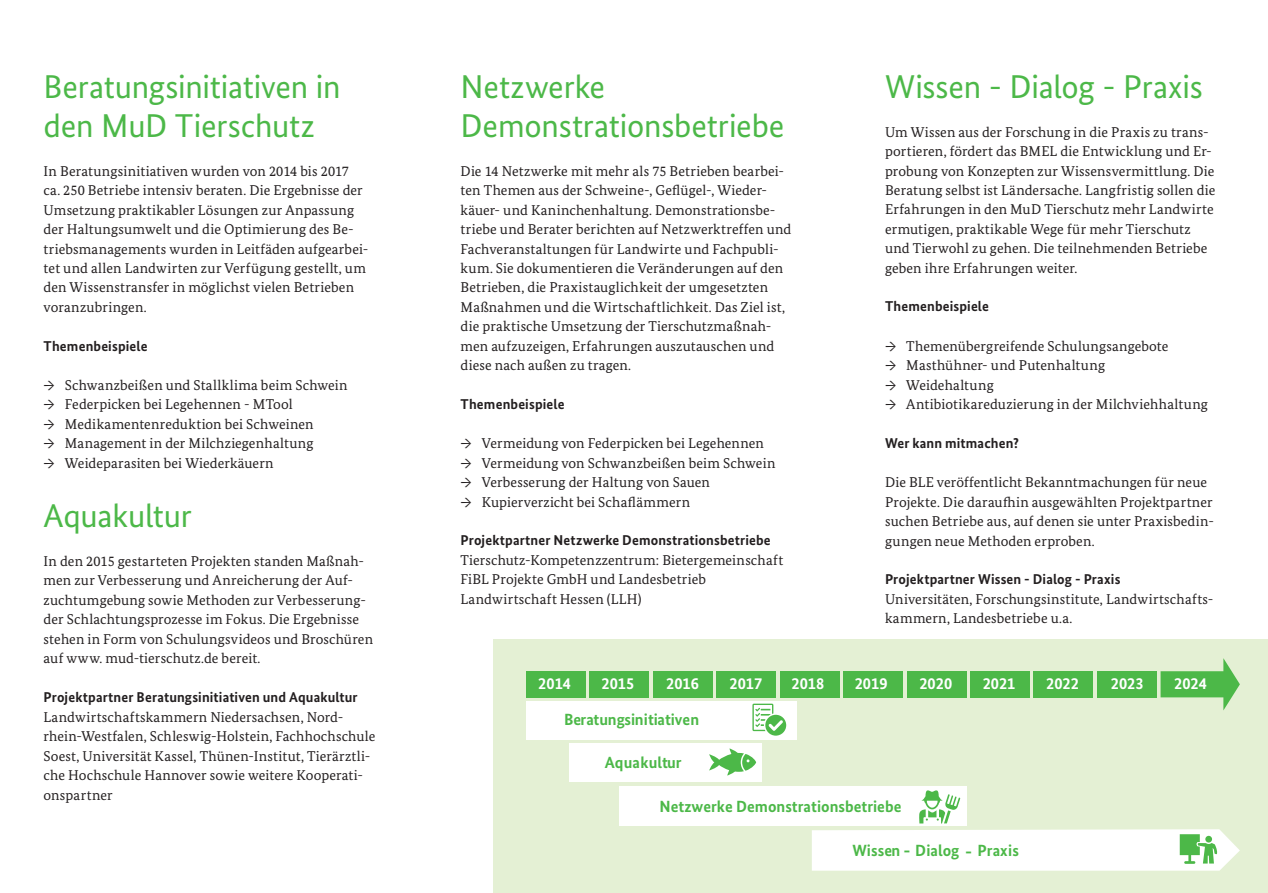
<style>
.page{position:relative;width:1268px;height:893px;background:#fff}
.page>*{position:absolute;margin:0;border:0;box-sizing:border-box;transform-origin:0 0}
.t1{font:33px/39px "Bundes Sans";letter-spacing:-.005em;color:#4cb848}
.t2{font:700 18px "Bundes Sans";color:#4cb848}
.t3{font:700 16.35px "Bundes Sans";color:#fff}
.t4{font:700 16.2px "Bundes Sans";color:#4cb848}
.t5{font:14.25px/19.5px "Bundes Serif";letter-spacing:.01em;color:#231f20}
.t6{font:700 14.25px "Bundes Sans";letter-spacing:.01em;color:#231f20}
.s1{font-size:18px}
</style>
<div class="page">
<div style="left:493px;top:639px;width:774px;height:254px;background:#e4f0d4"></div>
<div style="left:526px;top:701px;width:270px;height:38px;background:#fff"></div>
<div style="left:569px;top:744px;width:192px;height:38px;background:#fff"></div>
<div style="left:526px;top:671px;width:59px;height:27px;background:#4cb848"></div>
<div style="left:589px;top:671px;width:59px;height:27px;background:#4cb848"></div>
<div style="left:653px;top:671px;width:59px;height:27px;background:#4cb848"></div>
<div style="left:716px;top:671px;width:59px;height:27px;background:#4cb848"></div>
<div style="left:779px;top:671px;width:60px;height:27px;background:#4cb848"></div>
<div style="left:842px;top:671px;width:60px;height:27px;background:#4cb848"></div>
<div style="left:906px;top:671px;width:60px;height:27px;background:#4cb848"></div>
<div style="left:969px;top:671px;width:60px;height:27px;background:#4cb848"></div>
<div style="left:1033px;top:671px;width:59px;height:27px;background:#4cb848"></div>
<div style="left:1097px;top:671px;width:60px;height:27px;background:#4cb848"></div>
<svg style="left:1160px;top:658px;width:79px;height:52px"></svg>
<div style="left:619px;top:787px;width:347px;height:39px;background:#fff"></div>
<svg style="left:812px;top:829px;width:427px;height:42px;background:#f6fbf5"></svg>
<svg style="left:752px;top:704px;width:34px;height:32px"></svg>
<svg style="left:709px;top:748px;width:47px;height:28px"></svg>
<svg style="left:919px;top:790px;width:41px;height:33px"></svg>
<h1 class="t1" style="left:44px;top:66px;width:298px">Beratungsinitiativen in den MuD Tierschutz</h1>
<p class="t5" style="left:44px;top:161px;width:326px">In Beratungsinitiativen wurden von 2014 bis 2017 ca. 250 Betriebe intensiv beraten. Die Ergebnisse der Umsetzung praktikabler Lösungen zur Anpassung der Haltungsumwelt und die Optimierung des Be&shy;triebsmanagements wurden in Leitfäden aufgearbei&shy;tet und allen Landwirten zur Verfügung gestellt, um den Wissenstransfer in möglichst vielen Betrieben voranzubringen.</p>
<p class="t6" style="left:44px;top:337px;width:105px">Themenbeispiele</p>
<p class="t5" style="left:44px;top:375px;width:305px">→ Schwanzbeißen und Stallklima beim Schwein</p>
<p class="t5" style="left:44px;top:395px;width:250px">→ Federpicken bei Legehennen - MTool</p>
<p class="t5" style="left:44px;top:414px;width:271px">→ Medikamentenreduktion bei Schweinen</p>
<p class="t5" style="left:44px;top:434px;width:271px">→ Management in der Milchziegenhaltung</p>
<p class="t5" style="left:44px;top:453px;width:231px">→ Weideparasiten bei Wiederkäuern</p>
<h1 class="t1" style="left:44px;top:495px;width:150px">Aquakultur</h1>
<p class="t5" style="left:44px;top:551px;width:331px">In den 2015 gestarteten Projekten standen Maßnah&shy;men zur Verbesserung und Anreicherung der Auf&shy;zuchtumgebung sowie Methoden zur Verbesserung&shy;der Schlachtungsprozesse im Fokus. Die Ergebnisse stehen in Form von Schulungsvideos und Broschüren auf www. mud-tierschutz.de bereit.</p>
<p class="t6" style="left:44px;top:688px;width:315px">Projektpartner Beratungsinitiativen und Aquakultur</p>
<p class="t5" style="left:44px;top:707px;width:333px">Landwirtschaftskammern Niedersachsen, Nord&shy;rhein-Westfalen, Schleswig-Holstein, Fachhochschule Soest, Universität Kassel, Thünen-Institut, Tierärztli&shy;che Hochschule Hannover sowie weitere Kooperati&shy;onspartner</p>
<h1 class="t1" style="left:460px;top:66px;width:325px">Netzwerke<br>Demonstrationsbetriebe</h1>
<p class="t5" style="left:460px;top:161px;width:332px">Die 14 Netzwerke mit mehr als 75 Betrieben bearbei&shy;ten Themen aus der Schweine-, Geflügel-, Wieder&shy;käuer- und Kaninchenhaltung. Demonstrationsbe&shy;triebe und Berater berichten auf Netzwerktreffen und Fachveranstaltungen für Landwirte und Fachpubli&shy;kum. Sie dokumentieren die Veränderungen auf den Betrieben, die Praxistauglichkeit der umgesetzten Maßnahmen und die Wirtschaftlichkeit. Das Ziel ist, die praktische Umsetzung der Tierschutzmaßnah&shy;men aufzuzeigen, Erfahrungen auszutauschen und diese nach außen zu tragen.</p>
<p class="t6" style="left:460px;top:396px;width:105px">Themenbeispiele</p>
<p class="t5" style="left:460px;top:434px;width:305px">→ Vermeidung von Federpicken bei Legehennen</p>
<p class="t5" style="left:460px;top:453px;width:316px">→ Vermeidung von Schwanzbeißen beim Schwein</p>
<p class="t5" style="left:460px;top:473px;width:251px">→ Verbesserung der Haltung von Sauen</p>
<p class="t5" style="left:460px;top:492px;width:231px">→ Kupierverzicht bei Schaflämmern</p>
<p class="t6" style="left:460px;top:532px;width:311px">Projektpartner Netzwerke Demonstrationsbetriebe</p>
<p class="t5" style="left:460px;top:550px;width:324px">Tierschutz-Kompetenzzentrum: Bietergemeinschaft<br>FiBL Projekte GmbH und Landesbetrieb<br>Landwirtschaft Hessen (LLH)</p>
<h1 class="t1" style="left:884px;top:66px;width:319px">Wissen - Dialog - Praxis</h1>
<p class="t5" style="left:884px;top:122px;width:332px">Um Wissen aus der Forschung in die Praxis zu trans&shy;portieren, fördert das BMEL die Entwicklung und Er&shy;probung von Konzepten zur Wissensvermittlung. Die Beratung selbst ist Ländersache. Langfristig sollen die Erfahrungen in den MuD Tierschutz mehr Landwirte ermutigen, praktikable Wege für mehr Tierschutz und Tierwohl zu gehen. Die teilnehmenden Betriebe geben ihre Erfahrungen weiter.</p>
<p class="t6" style="left:884px;top:298px;width:105px">Themenbeispiele</p>
<p class="t5" style="left:884px;top:336px;width:285px">→ Themenübergreifende Schulungsangebote</p>
<p class="t5" style="left:884px;top:356px;width:221px">→ Masthühner- und Putenhaltung</p>
<p class="t5" style="left:884px;top:375px;width:110px">→ Weidehaltung</p>
<p class="t5" style="left:884px;top:395px;width:324px">→ Antibiotikareduzierung in der Milchviehhaltung</p>
<p class="t6" style="left:884px;top:435px;width:136px">Wer kann mitmachen?</p>
<p class="t5" style="left:884px;top:473px;width:330px">Die BLE veröffentlicht Bekanntmachungen für neue Projekte. Die daraufhin ausgewählten Projektpartner suchen Betriebe aus, auf denen sie unter Praxisbedin&shy;gungen neue Methoden erproben.</p>
<p class="t6" style="left:884px;top:571px;width:237px">Projektpartner Wissen - Dialog - Praxis</p>
<p class="t5" style="left:884px;top:589px;width:330px">Universitäten, Forschungsinstitute, Landwirtschafts&shy;kammern, Landesbetriebe u.a.</p>
<p class="t3" style="left:538px;top:673px;width:34px">2014</p>
<p class="t3" style="left:601px;top:673px;width:34px">2015</p>
<p class="t3" style="left:666px;top:673px;width:34px">2016</p>
<p class="t3" style="left:729px;top:673px;width:34px">2017</p>
<p class="t3" style="left:791px;top:673px;width:34px">2018</p>
<p class="t3" style="left:854px;top:673px;width:34px">2019</p>
<p class="t3" style="left:919px;top:673px;width:34px">2020</p>
<p class="t3" style="left:982px;top:673px;width:34px">2021</p>
<p class="t3" style="left:1046px;top:673px;width:34px">2022</p>
<p class="t3" style="left:1110px;top:673px;width:34px">2023</p>
<p class="t3" style="left:1173px;top:673px;width:34px">2024</p>
<p class="t4" style="left:564px;top:710px;width:136px">Beratungsinitiativen</p>
<p class="t4" style="left:604px;top:753px;width:78px">Aquakultur</p>
<p class="t4" style="left:659px;top:796px;width:243px">Netzwerke Demonstrationsbetriebe</p>
<p class="t4" style="left:852px;top:841px;width:168px">Wissen <span class="s1">-</span> Dia log Praxis</p>
<p class="t2" style="left:965px;top:840px;width:9px">-</p>
</div>
